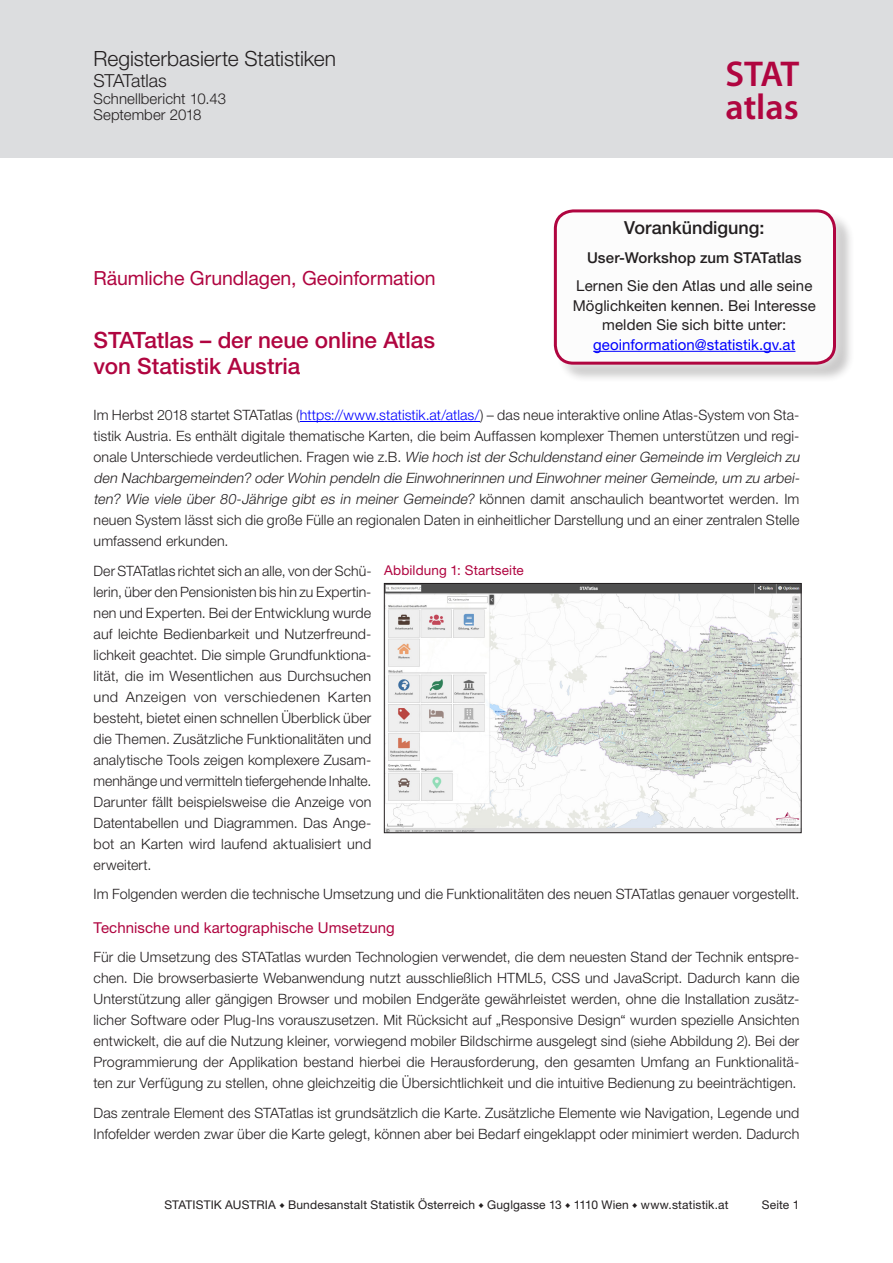
<style>
.page{position:relative;width:893px;height:1263px;background:#fff}
.page>*{position:absolute;margin:0;border:0;box-sizing:border-box;transform-origin:0 0}
.t1{font:600 36px "Myriad Pro";color:#b00540}
.Überschrift_2{font:500 22.5px/25.5px "Helvetica Neue LT Pro";letter-spacing:-.005em;color:#b00540}
.KopfSeite1_Ü1{font:300 21px "Helvetica Neue LT Pro";letter-spacing:-.005em;color:#231f20}
.Überschrift_1{font:19.5px "Helvetica Neue LT Pro";letter-spacing:-.005em;color:#b00540}
.Ankündigungsbox_Über{font:500 18px "Helvetica Neue LT Pro";color:#231f20}
.KopfSeite1_Ü2{font:300 18px "Helvetica Neue LT Pro";letter-spacing:-.015em;color:#231f20}
.Ankündigungsbox2{font:15px/19.5px "Helvetica Neue LT Pro";letter-spacing:.005em;color:#231f20;text-align:center}
.Unterüberschrift_3{font:15px "Helvetica Neue LT Pro";letter-spacing:.005em;color:#b00540}
.Ankündigungsbox{font:500 15px "Helvetica Neue LT Pro";letter-spacing:.005em;color:#231f20}
.KopfSeite1_Ü2-2{font:300 15px "Helvetica Neue LT Pro";letter-spacing:.005em;color:#231f20}
.weitere_Zeilen{font:300 15px "Helvetica Neue LT Pro";letter-spacing:.005em;color:#231f20}
.Fließtext{font:300 14.25px/21px "Helvetica Neue LT Pro";letter-spacing:.01em;color:#231f20}
.Grafik-_und_Kartenti{font:13.5px "Helvetica Neue LT Pro";letter-spacing:.01em;color:#b00540}
.Fußzeile{font:12px "Helvetica Neue LT Pro";letter-spacing:.015em;color:#231f20}
.Fußzeile_Seitenzahl{font:12px "Helvetica Neue LT Pro";letter-spacing:.015em;color:#231f20}
.s1{color:#00f}
.s2{font-style:italic}
.s3{font-family:"Arial";font-size:8.4px}
</style>
<div class="page">
<div style="left:0;top:0;width:893px;height:157px;background:#dcdddf"></div>
<hr style="left:300px;top:421px;width:180px;height:1px;background:#00f">
<div style="left:556px;top:212px;width:299px;height:171px;background:#231f20;opacity:.24"></div>
<div style="left:544px;top:200px;width:301px;height:174px;background:#fff;opacity:.75"></div>
<div style="left:555px;top:211px;width:279px;height:152px;background:#fcfcfc;border-radius:18px"></div>
<hr style="left:593px;top:351px;width:202px;height:1px;background:#00f">
<div style="left:554px;top:209px;width:282px;height:156px;border:3px solid #b00540;border-radius:18px"></div>
<img style="left:386px;top:585px;width:413px;height:246px">
<div style="left:384px;top:583px;width:417px;height:250px;border:1px solid #231f20"></div>
<p class="KopfSeite1_Ü1" style="left:94px;top:46px;width:244px">Registerbasierte Statistiken</p>
<p class="KopfSeite1_Ü2" style="left:94px;top:70px;width:75px">STATatlas</p>
<p class="KopfSeite1_Ü2-2" style="left:94px;top:89px;width:134px">Schnellbericht 10.43</p>
<p class="weitere_Zeilen" style="left:94px;top:106px;width:110px">September 2018</p>
<p class="t1" style="left:726px;top:51px;width:75px">STAT</p>
<p class="t1" style="left:726px;top:84px;width:75px">atlas</p>
<p class="Ankündigungsbox_Über" style="left:624px;top:217px;width:142px">Vorankündigung:</p>
<p class="Ankündigungsbox" style="left:587px;top:249px;width:216px">User-Workshop zum STATatlas</p>
<p class="Ankündigungsbox2" style="left:573px;top:276px;width:245px">Lernen Sie den Atlas und alle seine Möglichkeiten kennen. Bei Interesse melden Sie sich bitte unter: <span class="s1">geoinformation@statistik.gv.at</span></p>
<p class="Überschrift_1" style="left:94px;top:266px;width:344px">Räumliche Grundlagen, Geoinformation</p>
<p class="Überschrift_2" style="left:94px;top:327px;width:343px">STATatlas – der neue online Atlas von Statistik Austria</p>
<p class="Fließtext" style="left:94px;top:404px;width:710px">Im Herbst 2018 startet STATatlas (<span class="s1">https://www.statistik.at/atlas/</span>) – das neue interaktive online Atlas-System von Sta&shy;tistik Austria. Es enthält digitale thematische Karten, die beim Auffassen komplexer Themen unterstützen und regi&shy;o n a l e U n t e rs c h i e d e ve rd e u t l i c h e n . F rag e n w i e z . B . <span class="s2">Wie hoch istderSchuldenstand einerGemeinde im Vergleich zu den Nachbargemeinden? oderWohin pendeln die Einwohnerinnen und EinwohnermeinerGemeinde,um zu arbei&shy;ten? Wie viele über 80-Jährige gibt es in meiner Gemeinde?</span> kö n n e n d a m i t a n s c h a u l i c h b e a n t wo rtet we rd e n . I m neuen System lässt sich die große Fülle an regionalen Daten in einheitlicher Darstellung und an einer zentralen Stelle umfassend erkunden.</p>
<p class="Fließtext" style="left:94px;top:560px;width:279px;text-align:justify">Der STATatlas richtet sich an alle, von der Schü&shy;lerin, über den Pensionisten bis hin zu Expertin&shy;nen und Experten. Bei der Entwicklung wurde auf leichte Bedienbarkeit und Nutzerfreund&shy;lichkeit geachtet. Die simple Grundfunktiona&shy;lität, die im Wesentlichen aus Durchsuchen und Anzeigen von verschiedenen Karten besteht, bietet einen schnellen Überblick über die Themen. Zusätzliche Funktionalitäten und analytische Tools zeigen komplexere Zusam&shy;menhänge und vermitteln tiefergehende Inhalte.<br>Darunter fällt beispielsweise die Anzeige von Datentabellen und Diagrammen. Das Ange&shy;bot an Karten wird laufend aktualisiert und erweitert.</p>
<p class="Fließtext" style="left:94px;top:883px;width:707px">Im Folgenden werden die technische Umsetzung und die Funktionalitäten des neuen STATatlas genauer vorgestellt.</p>
<p class="Unterüberschrift_3" style="left:94px;top:918px;width:303px">Technische und kartographische Umsetzung</p>
<p class="Fließtext" style="left:94px;top:946px;width:707px;text-align:justify">Für die Umsetzung des STATatlas wurden Technologien verwendet, die dem neuesten Stand der Technik entspre&shy;chen. Die browserbasierte Webanwendung nutzt ausschließlich HTML5, CSS und JavaScript. Dadurch kann die Unterstützung aller gängigen Browser und mobilen Endgeräte gewährleistet werden, ohne die Installation zusätz&shy;licher Software oder Plug-Ins vorauszusetzen. Mit Rücksicht auf „Responsive Design“ wurden spezielle Ansichten entwickelt, die auf die Nutzung kleiner, vorwiegend mobiler Bildschirme ausgelegt sind (siehe Abbildung 2). Bei der Programmierung der Applikation bestand hierbei die Herausforderung, den gesamten Umfang an Funktionalitä&shy;ten zur Verfügung zu stellen, ohne gleichzeitig die Übersichtlichkeit und die intuitive Bedienung zu beeinträchtigen.</p>
<p class="Fließtext" style="left:94px;top:1102px;width:707px">Das zentrale Element des STATatlas ist grundsätzlich die Karte. Zusätzliche Elemente wie Navigation, Legende und<br>Infofelder werden zwar über die Karte gelegt, können aber bei Bedarf eingeklappt oder minimiert werden. Dadurch</p>
<p class="Grafik-_und_Kartenti" style="left:384px;top:562px;width:141px">Abbildung 1: Startseite</p>
<p class="Fußzeile" style="left:164px;top:1197px;width:566px">STATISTIK AUSTRIA <span class="s3">♦</span> Bundesanstalt Statistik Österreich <span class="s3">♦</span> Guglgasse 13 <span class="s3">♦</span> 1110 Wien <span class="s3">♦</span> www.statistik.at</p>
<p class="Fußzeile_Seitenzahl" style="left:762px;top:1197px;width:39px">Seite 1</p>
</div>
